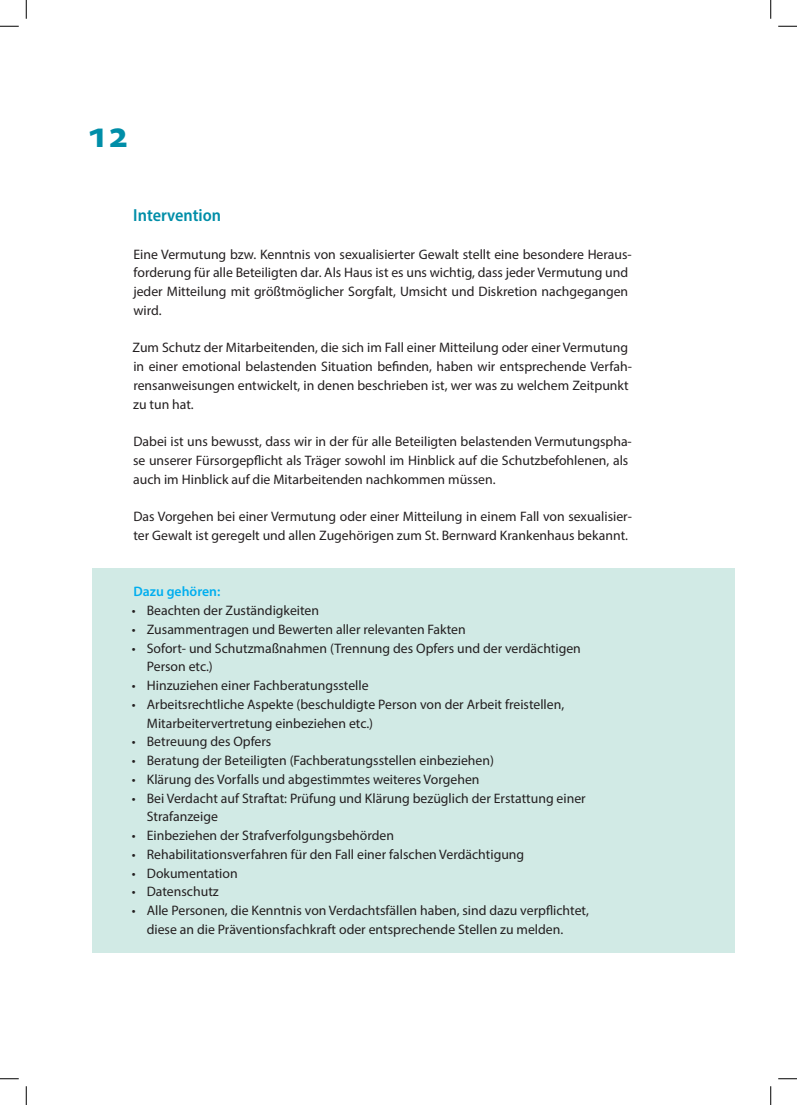
<style>
.page{position:relative;width:797px;height:1105px;background:#fff}
.page>*{position:absolute;margin:0;border:0;box-sizing:border-box;transform-origin:0 0}
.t1{font:700 37.5px "Myriad Pro";color:#008ea8}
.t2{font:600 semi-condensed 17.5px "Myriad Pro";color:#008ea8}
.t3{font:13.75px/18.8px "Myriad Pro";color:#231f20}
.t4{font:600 13.75px "Myriad Pro";color:#00aeef}
</style>
<div class="page">
<div style="left:92px;top:568px;width:643px;height:384px;background:#d1eae5"></div>
<svg style="left:0;top:25px;width:19px;height:2px"></svg>
<svg style="left:778px;top:25px;width:19px;height:2px"></svg>
<svg style="left:0;top:1078px;width:19px;height:1px"></svg>
<svg style="left:778px;top:1078px;width:19px;height:1px"></svg>
<svg style="left:25px;top:0;width:2px;height:19px"></svg>
<svg style="left:25px;top:1086px;width:2px;height:19px"></svg>
<svg style="left:770px;top:0;width:1px;height:19px"></svg>
<svg style="left:770px;top:1086px;width:1px;height:19px"></svg>
<h1 class="t1" style="left:87px;top:110px;width:44px">12</h1>
<p class="t2" style="left:133px;top:204px;width:89px">Intervention</p>
<p class="t3" style="left:133px;top:244px;width:500px">Eine Vermutung bzw. Kenntnis von sexualisierter Gewalt stellt eine besondere Heraus&shy;forderung für alle Beteiligten dar. Als Haus ist es uns wichtig, dass jeder Vermutung und jeder Mitteilung mit größtmöglicher Sorgfalt, Umsicht und Diskretion nachgegangen wird.</p>
<p class="t3" style="left:132px;top:338px;width:501px">Zum Schutz der Mitarbeitenden, die sich im Fall einer Mitteilung oder einer Vermutung in einer emotional belastenden Situation befinden, haben wir entsprechende Verfah&shy;rensanweisungen entwickelt, in denen beschrieben ist, wer was zu welchem Zeitpunkt zu tun hat.</p>
<p class="t3" style="left:133px;top:432px;width:500px">Dabei ist uns bewusst, dass wir in der für alle Beteiligten belastenden Vermutungspha&shy;se unserer Fürsorgepflicht als Träger sowohl im Hinblick auf die Schutzbefohlenen, als auch im Hinblick auf die Mitarbeitenden nachkommen müssen.</p>
<p class="t3" style="left:133px;top:507px;width:500px">Das Vorgehen bei einer Vermutung oder einer Mitteilung in einem Fall von sexualisier&shy;ter Gewalt ist geregelt und allen Zugehörigen zum St. Bernward Krankenhaus bekannt.</p>
<p class="t4" style="left:133px;top:583px;width:88px">Dazu gehören:</p>
<p class="t3" style="left:132px;top:601px;width:189px">• Beachten der Zuständigkeiten</p>
<p class="t3" style="left:132px;top:619px;width:335px">• Zusammentragen und Bewerten aller relevanten Fakten</p>
<p class="t3" style="left:147px;top:638px;width:435px;text-indent:-15px">• Sofort- und Schutzmaßnahmen (Trennung des Opfers und der verdächtigen<br>Person etc.)</p>
<p class="t3" style="left:132px;top:676px;width:238px">• Hinzuziehen einer Fachberatungsstelle</p>
<p class="t3" style="left:147px;top:694px;width:419px;text-indent:-15px">• Arbeitsrechtliche Aspekte (beschuldigte Person von der Arbeit freistellen,<br>Mitarbeitervertretung einbeziehen etc.)</p>
<p class="t3" style="left:132px;top:732px;width:141px">• Betreuung des Opfers</p>
<p class="t3" style="left:132px;top:751px;width:364px">• Beratung der Beteiligten (Fachberatungsstellen einbeziehen)</p>
<p class="t3" style="left:132px;top:770px;width:349px">• Klärung des Vorfalls und abgestimmtes weiteres Vorgehen</p>
<p class="t3" style="left:147px;top:788px;width:440px;text-indent:-15px">• Bei Verdacht auf Straftat: Prüfung und Klärung bezüglich der Erstattung einer<br>Strafanzeige</p>
<p class="t3" style="left:132px;top:826px;width:264px">• Einbeziehen der Strafverfolgungsbehörden</p>
<p class="t3" style="left:132px;top:845px;width:394px">• Rehabilitationsverfahren für den Fall einer falschen Verdächtigung</p>
<p class="t3" style="left:132px;top:863px;width:107px">• Dokumentation</p>
<p class="t3" style="left:132px;top:882px;width:88px">• Datenschutz</p>
<p class="t3" style="left:147px;top:901px;width:443px;text-indent:-15px">• Alle Personen, die Kenntnis von Verdachtsfällen haben, sind dazu verpflichtet, diese an die Präventionsfachkraft oder entsprechende Stellen zu melden.</p>
</div>
